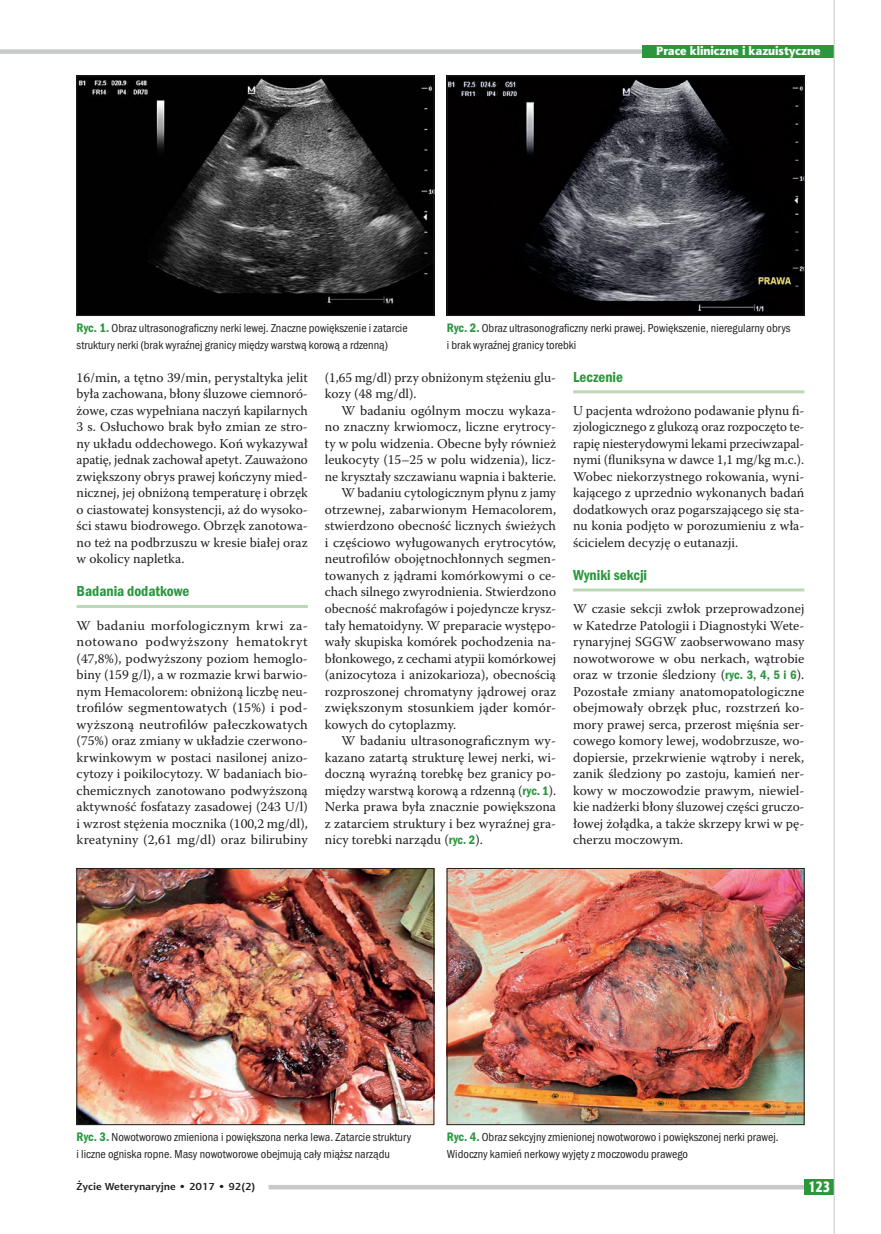
<style>
.page{position:relative;width:881px;height:1234px;background:#fff}
.page>*{position:absolute;margin:0;border:0;box-sizing:border-box;transform-origin:0 0}
.t1{font:15px "Franklin Got Itc TOT Dem Con";color:#2a973d}
.t2{font:15px "Aerton Cnd EFN Black";color:#fff}
.t3{font:13.5px/16.5px "Warnock Pro";color:#231f20;text-align:justify}
.t4{font:12px/16.5px "Franklin Got Itc TOT Boo Con";color:#231f20}
.t5{font:12px "Aerton EFN Black";color:#fff}
.t6{font:700 10.2px "Aerton EFN";color:#231f20;scale:1.11 1}
.s1{font-family:"Franklin Got Itc TOT Dem Con";font-size:12.75px;color:#2a973d}
</style>
<div class="page">
<hr style="left:77px;top:605px;width:231px;height:3px;background:#bdd8b7">
<hr style="left:573px;top:390px;width:231px;height:3px;background:#bdd8b7">
<hr style="left:573px;top:588px;width:231px;height:3px;background:#bdd8b7">
<img style="left:79px;top:78px;width:353px;height:236px">
<div style="left:77px;top:76px;width:357px;height:240px;border:1px solid #231f20"></div>
<img style="left:79px;top:870px;width:353px;height:252px">
<div style="left:77px;top:868px;width:357px;height:256px;border:1px solid #231f20"></div>
<img style="left:448px;top:78px;width:354px;height:236px">
<div style="left:446px;top:76px;width:358px;height:240px;border:1px solid #231f20"></div>
<img style="left:448px;top:870px;width:354px;height:252px">
<div style="left:446px;top:868px;width:358px;height:256px;border:1px solid #231f20"></div>
<div style="left:0;top:49px;width:833px;height:5px;background:#c7c8ca"></div>
<div style="left:642px;top:45px;width:191px;height:13px;background:#2a973d"></div>
<div style="left:268px;top:1184px;width:565px;height:5px;background:#c7c8ca"></div>
<div style="left:804px;top:1178px;width:29px;height:15px;background:#2a973d"></div>
<hr style="left:833px;top:0;width:1px;height:1233px;background:#c7c8ca">
<p class="t5" style="left:656px;top:43px;width:166px">Prace kliniczne i kazuistyczne</p>
<p class="t4" style="left:77px;top:320px;width:332px"><span class="s1">Ryc. 1.</span> Obraz ultrasonograficzny nerki lewej. Znaczne powiększenie i zatarcie struktury nerki (brak wyraźnej granicy między warstwą korową a rdzenną)</p>
<p class="t4" style="left:446px;top:320px;width:345px"><span class="s1">Ryc. 2.</span> Obraz ultrasonograficzny nerki prawej. Powiększenie, nieregularny obrys i brak wyraźnej granicy torebki</p>
<p class="t3" style="left:77px;top:369px;width:233px">16/min, a tętno 39/min, perystaltyka jelit była zachowana, błony śluzowe ciemnoró&shy;żowe, czas wypełniana naczyń kapilarnych 3 s. Osłuchowo brak było zmian ze stro&shy;ny układu oddechowego. Koń wykazywał apatię, jednak zachował apetyt. Zauważono zwiększony obrys prawej kończyny mied&shy;nicznej, jej obniżoną temperaturę i obrzęk o ciastowatej konsystencji, aż do wysoko&shy;ści stawu biodrowego. Obrzęk zanotowa&shy;no też na podbrzuszu w kresie białej oraz w okolicy napletka.</p>
<p class="t1" style="left:77px;top:582px;width:114px">Badania dodatkowe</p>
<p class="t3" style="left:77px;top:616px;width:233px">W badaniu morfologicznym krwi za&shy;notowano podwyższony hematokryt (47,8%), podwyższony poziom hemoglo&shy;biny (159 g/l), a w rozmazie krwi barwio&shy;nym Hemacolorem: obniżoną liczbę neu&shy;trofilów segmentowatych (15%) i pod&shy;wyższoną neutrofilów pałeczkowatych (75%) oraz zmiany w układzie czerwono&shy;krwinkowym w postaci nasilonej anizo&shy;cytozy i poikilocytozy. W badaniach bio&shy;chemicznych zanotowano podwyższoną aktywność fosfatazy zasadowej (243 U/l) i wzrost stężenia mocznika (100,2 mg/dl), kreatyniny (2,61 mg/dl) oraz bilirubiny</p>
<p class="t3" style="left:325px;top:369px;width:233px">(1,65 mg/dl) przy obniżonym stężeniu glu&shy;kozy (48 mg/dl).</p>
<p class="t3" style="left:341px;top:402px;width:216px">W badaniu ogólnym moczu wykaza-</p>
<p class="t3" style="left:325px;top:418px;width:233px">no znaczny krwiomocz, liczne erytrocy-</p>
<p class="t3" style="left:325px;top:435px;width:233px">ty w polu widzenia. Obecne były również</p>
<p class="t3" style="left:325px;top:451px;width:233px">leukocyty (15–25 w polu widzenia), licz-</p>
<p class="t3" style="left:325px;top:468px;width:233px">ne kryształy szczawianu wapnia i bakterie.</p>
<p class="t3" style="left:341px;top:484px;width:216px">W badaniu cytologicznym płynu z jamy</p>
<p class="t3" style="left:325px;top:501px;width:233px">otrzewnej, zabarwionym Hemacolorem,</p>
<p class="t3" style="left:325px;top:517px;width:233px">stwierdzono obecność licznych świeżych</p>
<p class="t3" style="left:325px;top:534px;width:232px">i częściowo wyługowanych erytrocytów,</p>
<p class="t3" style="left:325px;top:550px;width:233px">neutrofilów obojętnochłonnych segmen-</p>
<p class="t3" style="left:325px;top:567px;width:233px">towanych z jądrami komórkowymi o ce-</p>
<p class="t3" style="left:325px;top:583px;width:233px">chach silnego zwyrodnienia. Stwierdzono</p>
<p class="t3" style="left:325px;top:600px;width:233px">obecność makrofagów i pojedyncze krysz-</p>
<p class="t3" style="left:325px;top:616px;width:233px">tały hematoidyny. W preparacie występo-</p>
<p class="t3" style="left:325px;top:633px;width:233px">wały skupiska komórek pochodzenia na-</p>
<p class="t3" style="left:325px;top:649px;width:233px">błonkowego, z cechami atypii komórkowej</p>
<p class="t3" style="left:325px;top:666px;width:233px">(anizocytoza i anizokarioza), obecnością</p>
<p class="t3" style="left:325px;top:682px;width:233px">rozproszonej chromatyny jądrowej oraz</p>
<p class="t3" style="left:325px;top:699px;width:233px">zwiększonym stosunkiem jąder komór-</p>
<p class="t3" style="left:325px;top:715px;width:133px">kowych do cytoplazmy.</p>
<p class="t3" style="left:341px;top:732px;width:216px">W badaniu ultrasonograficznym wy-</p>
<p class="t3" style="left:325px;top:748px;width:233px">kazano zatartą strukturę lewej nerki, wi-</p>
<p class="t3" style="left:325px;top:765px;width:233px">doczną wyraźną torebkę bez granicy po-</p>
<p class="t3" style="left:325px;top:781px;width:233px">między warstwą korową a rdzenną (<span class="s1">ryc. 1</span>).</p>
<p class="t3" style="left:325px;top:798px;width:233px">Nerka prawa była znacznie powiększona</p>
<p class="t3" style="left:325px;top:814px;width:233px">z zatarciem struktury i bez wyraźnej gra-</p>
<p class="t3" style="left:325px;top:831px;width:159px">nicy torebki narządu (<span class="s1">ryc. 2</span>).</p>
<p class="t1" style="left:573px;top:368px;width:51px">Leczenie</p>
<p class="t3" style="left:573px;top:402px;width:233px">U pacjenta wdrożono podawanie płynu fi&shy;zjologicznego z glukozą oraz rozpoczęto te&shy;rapię niesterydowymi lekami przeciwzapal&shy;nymi (fluniksyna w dawce 1,1 mg/kg m.c.).<br>Wobec niekorzystnego rokowania, wyni&shy;kającego z uprzednio wykonanych badań dodatkowych oraz pogarszającego się sta&shy;nu konia podjęto w porozumieniu z wła&shy;ścicielem decyzję o eutanazji.</p>
<p class="t1" style="left:573px;top:566px;width:75px">Wyniki sekcji</p>
<p class="t3" style="left:573px;top:600px;width:233px">W czasie sekcji zwłok przeprowadzonej w Katedrze Patologii i Diagnostyki Wete&shy;rynaryjnej SGGW zaobserwowano masy nowotworowe w obu nerkach, wątrobie oraz w trzonie śledziony (<span class="s1">ryc. 3, 4, 5 i 6</span>).<br>Pozostałe zmiany anatomopatologiczne obejmowały obrzęk płuc, rozstrzeń ko&shy;mory prawej serca, przerost mięśnia ser&shy;cowego komory lewej, wodobrzusze, wo&shy;dopiersie, przekrwienie wątroby i nerek, zanik śledziony po zastoju, kamień ner&shy;kowy w moczowodzie prawym, niewiel&shy;kie nadżerki błony śluzowej części gruczo&shy;łowej żołądka, a także skrzepy krwi w pę&shy;cherzu moczowym.</p>
<p class="t4" style="left:77px;top:1128px;width:336px"><span class="s1">Ryc. 3.</span> Nowotworowo zmieniona i powiększona nerka lewa. Zatarcie struktury i liczne ogniska ropne. Masy nowotworowe obejmują cały miąższ narządu</p>
<p class="t4" style="left:446px;top:1128px;width:333px"><span class="s1">Ryc. 4.</span> Obraz sekcyjny zmienionej nowotworowo i powiększonej nerki prawej.<br>Widoczny kamień nerkowy wyjęty z moczowodu prawego</p>
<p class="t6" style="left:77px;top:1180px;width:162px">Życie Weterynaryjne • 2017 • 92(2)</p>
<p class="t2" style="left:808px;top:1177px;width:23px">123</p>
</div>
